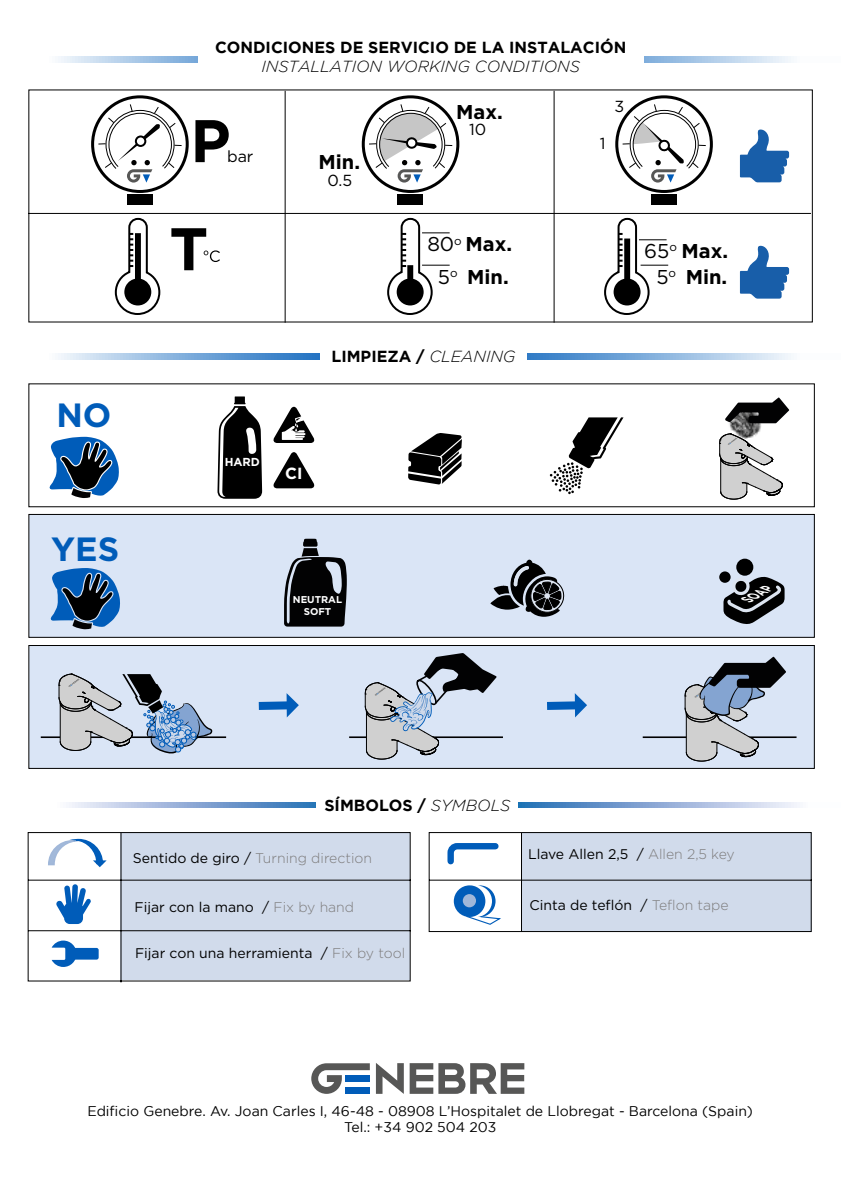
<style>
.page{position:relative;width:842px;height:1191px;background:#fff}
.page>*{position:absolute;margin:0;border:0;box-sizing:border-box;transform-origin:0 0}
.t1{font:700 60px "Gotham";color:#000}
.t2{font:700 33.6px "Gotham";color:#005cb9}
.t3{font:700 20px "Gotham";color:#000}
.t4{font:700 16.2px "Gotham";color:#fff}
.t5{font:700 16px "Gotham";color:#000}
.t6{font:italic 300 16px "Gotham";color:#000}
.t7{font:16px "Gotham";color:#000}
.t8{font:14px/16.8px "Gotham";color:#000;text-align:center}
.t9{font:300 14px "Gotham";color:#7c7b7b}
.t10{font:italic 700 11.8px "Gotham";color:#fff;scale:.82 1}
.t11{font:700 11.6px "Gotham";color:#fff}
.t12{font:11.6px "Gotham";color:#000}
.t13{font:700 9.8px/11.8px "Gotham";color:#fff;text-align:center}
.s1{font-weight:400}
.s2{font-weight:300;font-style:italic}
.s3{font-weight:400;color:#000}
.s4{font-weight:300;color:#7c7b7b}
</style>
<div class="page">
<svg style="left:58px;top:354px;width:733px;height:5px;background:#86b2dd"></svg>
<svg style="left:58px;top:56px;width:733px;height:6px;background:#b4cfea"></svg>
<div style="left:320px;top:350px;width:207px;height:19px;background:#fff"></div>
<div style="left:198px;top:41px;width:445px;height:47px;background:#fff"></div>
<svg style="left:376px;top:1063px;width:28px;height:31px"></svg>
<svg style="left:410px;top:1063px;width:114px;height:30px"></svg>
<svg style="left:311px;top:1063px;width:59px;height:30px"></svg>
<div style="left:345px;top:1075px;width:25px;height:7px;background:#005cb9"></div>
<div style="left:345px;top:1087px;width:25px;height:6px;background:#005cb9"></div>
<svg style="left:28px;top:89px;width:785px;height:234px"></svg>
<svg style="left:204px;top:250px;width:16px;height:12px"></svg>
<div style="left:91px;top:95px;width:98px;height:98px;border:3px solid #000;border-radius:50%"></div>
<svg style="left:98px;top:103px;width:84px;height:80px"></svg>
<div style="left:127px;top:194px;width:25px;height:11px;background:#000"></div>
<div style="left:362px;top:95px;width:97px;height:98px;border:3px solid #000;border-radius:50%"></div>
<svg style="left:369px;top:103px;width:83px;height:80px"></svg>
<div style="left:398px;top:194px;width:25px;height:11px;background:#000"></div>
<div style="left:615px;top:95px;width:98px;height:98px;border:3px solid #000;border-radius:50%"></div>
<svg style="left:623px;top:103px;width:83px;height:80px"></svg>
<div style="left:651px;top:194px;width:25px;height:11px;background:#000"></div>
<hr style="left:285px;top:91px;width:1px;height:232px;background:#000">
<hr style="left:554px;top:91px;width:1px;height:232px;background:#000">
<svg style="left:740px;top:129px;width:49px;height:53px"></svg>
<svg style="left:740px;top:245px;width:49px;height:54px"></svg>
<svg style="left:114px;top:217px;width:47px;height:99px"></svg>
<svg style="left:386px;top:217px;width:64px;height:99px"></svg>
<svg style="left:603px;top:217px;width:65px;height:99px"></svg>
<div style="left:29px;top:645px;width:785px;height:123px;background:#dae5f6"></div>
<div style="left:28px;top:645px;width:787px;height:124px;border:1px solid #000"></div>
<hr style="left:349px;top:736px;width:154px;height:2px;background:#000">
<hr style="left:643px;top:736px;width:153px;height:2px;background:#000">
<svg style="left:49px;top:437px;width:70px;height:61px"></svg>
<svg style="left:217px;top:396px;width:45px;height:103px"></svg>
<svg style="left:273px;top:452px;width:42px;height:36px"></svg>
<svg style="left:273px;top:406px;width:42px;height:37px"></svg>
<div style="left:29px;top:514px;width:785px;height:123px;background:#dae5f6"></div>
<div style="left:28px;top:514px;width:787px;height:124px;border:1px solid #000"></div>
<svg style="left:50px;top:568px;width:70px;height:61px"></svg>
<svg style="left:284px;top:539px;width:63px;height:87px"></svg>
<svg style="left:490px;top:559px;width:75px;height:58px"></svg>
<svg style="left:719px;top:571px;width:12px;height:12px"></svg>
<div style="left:736px;top:558px;width:17px;height:17px;background:#000;border-radius:50%"></div>
<svg style="left:723px;top:576px;width:61px;height:48px"></svg>
<svg style="left:685px;top:656px;width:101px;height:105px"></svg>
<hr style="left:91px;top:736px;width:135px;height:2px;background:#000">
<div style="left:259px;top:701px;width:29px;height:9px;background:#005cb9"></div>
<svg style="left:287px;top:693px;width:12px;height:24px"></svg>
<div style="left:547px;top:701px;width:30px;height:9px;background:#005cb9"></div>
<svg style="left:575px;top:693px;width:12px;height:24px"></svg>
<svg style="left:408px;top:433px;width:54px;height:51px"></svg>
<svg style="left:550px;top:417px;width:73px;height:77px"></svg>
<svg style="left:365px;top:653px;width:132px;height:106px"></svg>
<svg style="left:41px;top:673px;width:172px;height:81px"></svg>
<img style="left:729px;top:423px;width:33px;height:10px">
<svg style="left:719px;top:433px;width:64px;height:67px"></svg>
<svg style="left:725px;top:397px;width:64px;height:26px"></svg>
<svg style="left:69px;top:802px;width:731px;height:6px;background:#8dadd6"></svg>
<div style="left:317px;top:799px;width:201px;height:23px;background:#fff"></div>
<svg style="left:28px;top:832px;width:383px;height:151px"></svg>
<svg style="left:428px;top:832px;width:384px;height:100px"></svg>
<p class="t5" style="left:215px;top:38px;width:413px">CONDICIONES DE SERVICIO DE LA INSTALACIÓN</p>
<p class="t6" style="left:261px;top:58px;width:320px">INSTALLATION WORKING CONDITIONS</p>
<h2 class="t2" style="left:56px;top:395px;width:57px">NO</h2>
<h2 class="t2" style="left:51px;top:529px;width:70px">YES</h2>
<h1 class="t1" style="left:190px;top:106px;width:42px">P</h1>
<p class="t7" style="left:227px;top:147px;width:28px">bar</p>
<h1 class="t1" style="left:169px;top:214px;width:40px">T</h1>
<h3 class="t3" style="left:318px;top:150px;width:43px">Min.</h3>
<p class="t7" style="left:327px;top:171px;width:26px">0.5</p>
<h3 class="t3" style="left:456px;top:100px;width:48px">Max.</h3>
<p class="t7" style="left:469px;top:121px;width:19px">10</p>
<p class="t7" style="left:600px;top:135px;width:7px">1</p>
<p class="t7" style="left:614px;top:97px;width:11px">3</p>
<h3 class="t3" style="left:427px;top:232px;width:86px"><span class="s1">80</span><sup>o</sup> Max.</h3>
<h3 class="t3" style="left:644px;top:240px;width:85px"><span class="s1">65</span><sup>o</sup> Max.</h3>
<h3 class="t3" style="left:438px;top:265px;width:72px"><span class="s1">5</span> Min.</h3>
<p class="t12" style="left:450px;top:266px;width:9px">o</p>
<h3 class="t3" style="left:656px;top:265px;width:72px"><span class="s1">5</span> Min.</h3>
<p class="t12" style="left:669px;top:266px;width:9px">o</p>
<p class="t5" style="left:331px;top:347px;width:186px">LIMPIEZA / <span class="s2">CLEANING</span></p>
<p class="t11" style="left:225px;top:455px;width:37px">HARD</p>
<p class="t4" style="left:285px;top:464px;width:19px">CI</p>
<p class="t13" style="left:293px;top:593px;width:51px">NEUTRAL<br>SOFT</p>
<p class="t10" style="left:744px;top:593px;width:36px;rotate:-29deg">SOAP</p>
<p class="t5" style="left:324px;top:796px;width:188px">SÍMBOLOS / <span class="s2">SYMBOLS</span></p>
<p class="t9" style="left:133px;top:850px;width:241px"><span class="s3">Sentido de giro /</span> Turning direction</p>
<p class="t8" style="left:134px;top:898px;width:221px">Fijar con la mano / <span class="s4">Fix by hand</span></p>
<p class="t8" style="left:135px;top:944px;width:272px">Fijar con una herramienta / <span class="s4">Fix by tool</span></p>
<p class="t8" style="left:528px;top:845px;width:208px">Llave Allen 2,5 / <span class="s4">Allen 2,5 key</span></p>
<p class="t8" style="left:529px;top:896px;width:201px">Cinta de teflón / <span class="s4">Teflon tape</span></p>
<p class="t8" style="left:87px;top:1102px;width:667px">Edificio Genebre. Av. Joan Carles I, 46-48 - 08908 L’Hospitalet de Llobregat - Barcelona (Spain)<br>Tel.: +34 902 504 203</p>
</div>
